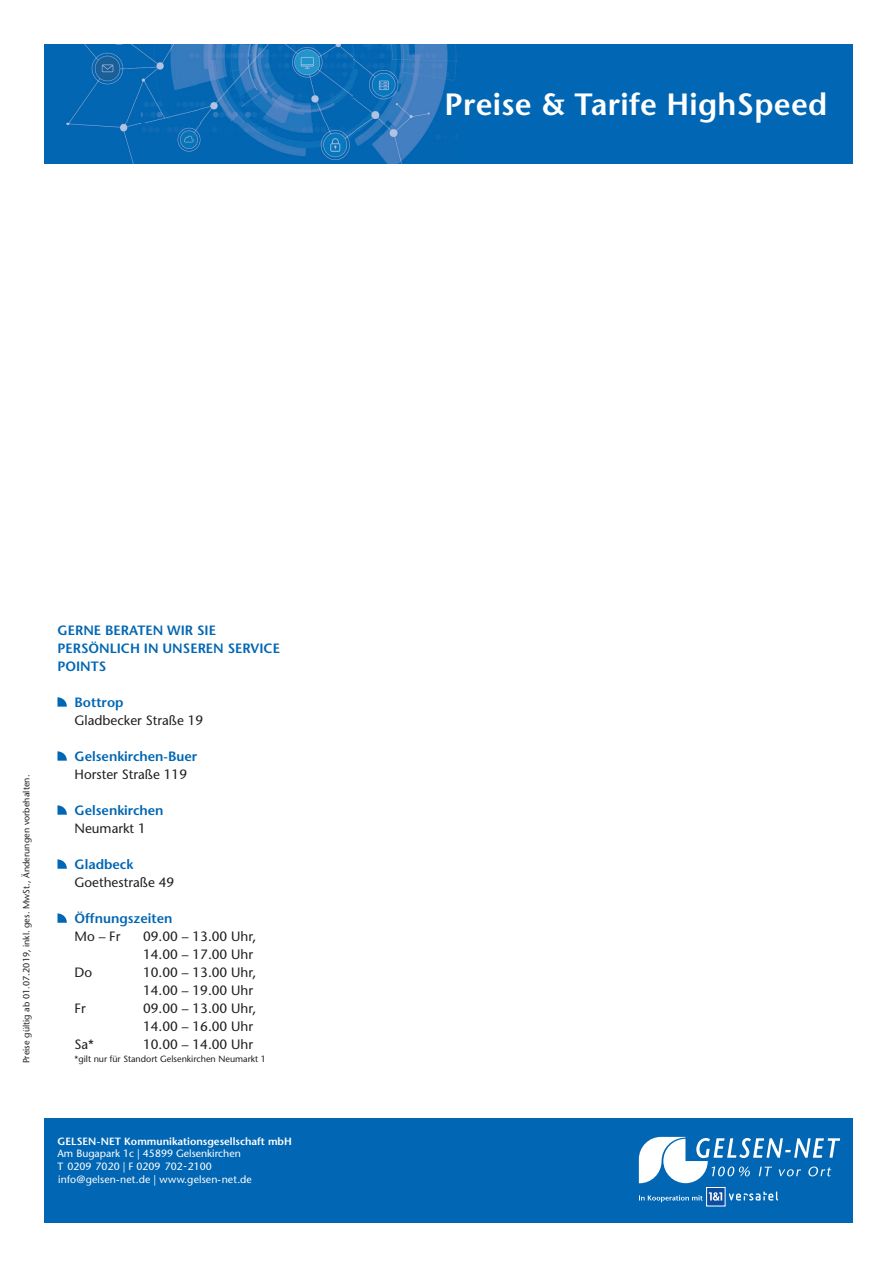
<style>
.page{position:relative;width:893px;height:1267px;background:#fff}
.page>*{position:absolute;margin:0;border:0;box-sizing:border-box;transform-origin:0 0}
.t1{font:600 30.75px "Stone Sans Std";letter-spacing:.01em;color:#fff}
.t2{font:500 13.5px/18px "Stone Sans Std";color:#231f20}
.t3{font:600 13.5px/18px "Stone Sans Std";color:#0166b3}
.t4{font:500 10.5px/12.6px "Stone Sans Std";color:#fff}
.t5{font:600 10.5px "Stone Sans Std";color:#fff}
.t6{font:500 9px "Stone Sans Std";letter-spacing:.005em;color:#231f20}
</style>
<div class="page">
<div style="left:44px;top:44px;width:808px;height:120px;background:#0166b3"></div>
<img style="left:66px;top:44px;width:391px;height:120px">
<div style="left:44px;top:1118px;width:808px;height:104px;background:#0166b3"></div>
<svg style="left:57px;top:697px;width:10px;height:9px"></svg>
<svg style="left:57px;top:751px;width:10px;height:9px"></svg>
<svg style="left:57px;top:805px;width:10px;height:9px"></svg>
<svg style="left:57px;top:859px;width:10px;height:9px"></svg>
<svg style="left:57px;top:913px;width:10px;height:9px"></svg>
<svg style="left:638px;top:1136px;width:201px;height:47px"></svg>
<svg style="left:639px;top:1195px;width:63px;height:7px"></svg>
<svg style="left:728px;top:1191px;width:50px;height:9px"></svg>
<svg style="left:708px;top:1189px;width:15px;height:15px"></svg>
<div style="left:706px;top:1187px;width:19px;height:19px;border:1px solid #fff"></div>
<svg style="left:708px;top:1192px;width:14px;height:8px"></svg>
<h1 class="t1" style="left:444px;top:86px;width:384px">Preise &amp; Tarife HighSpeed</h1>
<p class="t6" style="left:21px;top:1063px;width:290px;rotate:-90deg">Preise gültig ab 01.07.2019, inkl. ges. MwSt., Änderungen vorbehalten.</p>
<p class="t3" style="left:57px;top:621px;width:224px">GERNE BERATEN WIR SIE<br>PERSÖNLICH IN UNSEREN SERVICE<br>POINTS</p>
<p class="t3" style="left:74px;top:693px;width:51px">Bottrop</p>
<p class="t2" style="left:74px;top:711px;width:130px">Gladbecker Straße 19</p>
<p class="t3" style="left:74px;top:747px;width:124px">Gelsenkirchen-Buer</p>
<p class="t2" style="left:74px;top:765px;width:114px">Horster Straße 119</p>
<p class="t3" style="left:74px;top:801px;width:91px">Gelsenkirchen</p>
<p class="t2" style="left:74px;top:819px;width:73px">Neumarkt 1</p>
<p class="t3" style="left:74px;top:855px;width:60px">Gladbeck</p>
<p class="t2" style="left:74px;top:873px;width:101px">Goethestraße 49</p>
<p class="t3" style="left:74px;top:909px;width:99px">Öffnungszeiten</p>
<p class="t2" style="left:74px;top:927px;width:47px">Mo – Fr</p>
<p class="t2" style="left:143px;top:927px;width:115px">09.00 – 13.00 Uhr,<br>14.00 – 17.00 Uhr</p>
<p class="t2" style="left:74px;top:963px;width:19px">Do</p>
<p class="t2" style="left:143px;top:963px;width:115px">10.00 – 13.00 Uhr,<br>14.00 – 19.00 Uhr</p>
<p class="t2" style="left:74px;top:999px;width:13px">Fr</p>
<p class="t2" style="left:143px;top:999px;width:115px">09.00 – 13.00 Uhr,<br>14.00 – 16.00 Uhr</p>
<p class="t2" style="left:74px;top:1035px;width:21px">Sa*</p>
<p class="t2" style="left:143px;top:1035px;width:112px">10.00 – 14.00 Uhr</p>
<p class="t6" style="left:74px;top:1053px;width:193px">*gilt nur für Standort Gelsenkirchen Neumarkt 1</p>
<p class="t5" style="left:57px;top:1134px;width:236px">GELSEN-NET Kommunikationsgesellschaft mbH</p>
<p class="t4" style="left:57px;top:1147px;width:196px">Am Bugapark 1c | 45899 Gelsenkirchen<br>T 0209 7020 | F 0209 702-2100 info@gelsen-net.de | www.gelsen-net.de</p>
</div>
